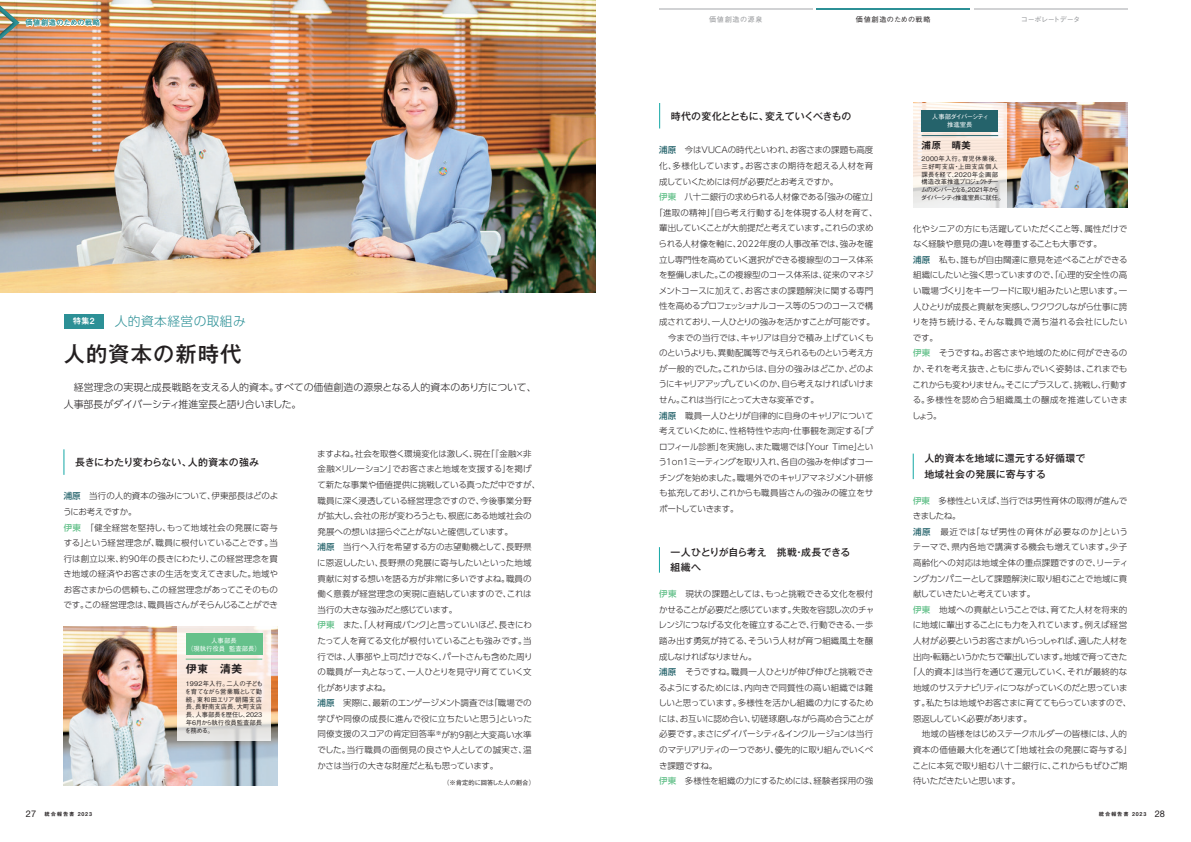
<style>
.page{position:relative;width:1191px;height:842px;background:#fff}
.page>*{position:absolute;margin:0;border:0;box-sizing:border-box;transform-origin:0 0}
.t1{font:500 21.3px "Gothic MB101 Pr 5";letter-spacing:.05em;color:#231f20}
.t2{font:300 12.8px "UD Shin Go Pro";letter-spacing:.03em;color:#2c9096}
.t3{font:11.3px "Midashi Go Pr 5 MB31";color:#231f20}
.t4{font:300 9.9px/17px "UD Shin Go Pro";color:#231f20}
.t5{font:500 9.9px/15.6px "Gothic MB101 Pr 5";letter-spacing:.015em;color:#231f20}
.t6{font:500 9.9px/15.6px "Gothic MB101 Pr 5";letter-spacing:-.015em;color:#231f20}
.t7{font:500 9.9px "Gothic MB101 Pr 5";letter-spacing:-.03em;color:#231f20}
.t8{font:9.9px "Midashi Go Pr 5 MB31";color:#231f20}
.t9{font:300 8.5px/15.6px "UD Shin Go Pro";letter-spacing:-.015em;color:#231f20}
.t10{font:300 8.5px "UD Shin Go Pro";letter-spacing:.01em;color:#231f20}
.t11{font:300 8.5px "UD Shin Go Pro";letter-spacing:-.045em;color:#231f20}
.t12{font:300 8.5px "UD Shin Go Pro";letter-spacing:-.06em;color:#231f20}
.t13{font:300 8.5px "UD Shin Go Pro";letter-spacing:.005em;color:#231f20}
.t14{font:300 8.5px "UD Shin Go Pro";letter-spacing:-.04em;color:#231f20}
.t15{font:300 8.5px "UD Shin Go Pro";letter-spacing:-.035em;color:#231f20}
.t16{font:300 8.5px "UD Shin Go Pro";letter-spacing:-.07em;color:#231f20}
.t17{font:300 8.5px "UD Shin Go Pro";letter-spacing:-.05em;color:#231f20}
.t18{font:300 8.5px "UD Shin Go Pro";letter-spacing:.03em;color:#231f20}
.t19{font:300 8.5px "UD Shin Go Pro";letter-spacing:.07em;color:#231f20}
.t20{font:300 8.5px "UD Shin Go Pro";letter-spacing:-.095em;color:#231f20}
.t21{font:8.5px "Midashi Go Pr 5 MB31";color:#fff}
.t22{font:500 7.1px "Gothic BBB Pr 5";letter-spacing:.07em;color:#2c9096}
.t23{font:500 7.1px "Gothic BBB Pr 5";letter-spacing:.07em;color:#231f20}
.t24{font:500 7.1px "Gothic BBB Pr 5";letter-spacing:-.05em;color:#939598}
.t25{font:500 7.1px "Gothic BBB Pr 5";letter-spacing:.1em;color:#939598}
.t26{font:500 6.4px/7.8px "Gothic BBB Pr 5";letter-spacing:-.02em;color:#231f20}
.t27{font:500 6.4px/7.8px "Gothic BBB Pr 5";color:#231f20;text-align:justify}
.t28{font:500 6.4px/7.8px "Gothic BBB Pr 5";color:#fff;text-align:center}
.t29{font:500 6.4px "Gothic BBB Pr 5";letter-spacing:-.03em;color:#231f20}
.t30{font:500 6.4px/7.8px "Gothic BBB Pr 5";letter-spacing:-.1em;color:#fff;text-align:center}
.t31{font:5.3px "Midashi Go Pr 5 MB31";letter-spacing:.15em;color:#231f20}
.s1{font-weight:500;color:#25636b}
.s2{font-weight:500;color:#65c18b}
.s3{font-family:"Helvetica Neue LT Std";font-size:9.2px}
</style>
<div class="page">
<img style="left:64px;top:626px;width:214px;height:159px">
<img style="left:0;top:0;width:595px;height:292px">
<svg style="left:64px;top:449px;width:1px;height:26px"></svg>
<svg style="left:913px;top:454px;width:1px;height:25px"></svg>
<svg style="left:177px;top:626px;width:94px;height:115px;fill:#fae7de"></svg>
<hr style="left:186px;top:659px;width:76px;height:1px;background:#65c18b">
<div style="left:186px;top:634px;width:76px;height:21px;background:#65c18b"></div>
<div style="left:64px;top:314px;width:39px;height:14px;background:#2c9096"></div>
<svg style="left:659px;top:547px;width:1px;height:26px"></svg>
<img style="left:1006px;top:103px;width:121px;height:104px">
<svg style="left:913px;top:103px;width:93px;height:105px"></svg>
<hr style="left:921px;top:135px;width:77px;height:1px;background:#25636b">
<div style="left:921px;top:110px;width:77px;height:21px;background:#25636b"></div>
<svg style="left:659px;top:103px;width:1px;height:25px"></svg>
<hr style="left:974px;top:9px;width:153px;height:1px;background:#d1d2d4">
<hr style="left:659px;top:9px;width:153px;height:1px;background:#d1d2d4">
<hr style="left:816px;top:9px;width:153px;height:1px;background:#2c9096">
<img style="left:20px;top:0;width:82px;height:47px">
<div style="left:0;top:0;width:20px;height:49px;background:#231f20;opacity:.5"></div>
<p class="t22" style="left:26px;top:17px;width:76px">価値創造のための戦略</p>
<p class="t21" style="left:73px;top:314px;width:23px">特集2</p>
<h2 class="t2" style="left:115px;top:311px;width:133px">人的資本経営の取組み</h2>
<h1 class="t1" style="left:64px;top:336px;width:179px">人的資本の新時代</h1>
<p class="t4" style="left:64px;top:379px;width:474px">　経営理念の実現と成長戦略を支える人的資本。すべての価値創造の源泉となる人的資本のあり方について、人事部長がダイバーシティ推進室長と語り合いました。</p>
<p class="t5" style="left:75px;top:453px;width:185px">長きにわたり変わらない、人的資本の強み</p>
<p class="t9" style="left:63px;top:488px;width:217px"><span class="s1">浦原</span>　当行の人的資本の強みについて、伊東部長はどのようにお考えですか。<br><span class="s2">伊東</span>　「健全経営を堅持し、もって地域社会の発展に寄与する」という経営理念が、職員に根付いていることです。当行は創立以来、約90年の長きにわたり、この経営理念を貫き地域の経済やお客さまの生活を支えてきました。地域やお客さまからの信頼も、この経営理念があってこそのものです。この経営理念は、職員皆さんがそらんじることができ</p>
<p class="t28" style="left:187px;top:636px;width:75px">人事部長<br>（現執行役員 監査部長）</p>
<h3 class="t3" style="left:186px;top:660px;width:58px">伊東　清美</h3>
<p class="t27" style="left:185px;top:679px;width:79px">1992年入行。二人の子どもを育てながら営業職として勤続。東和田エリア朝陽支店長、長野南支店長、大町支店長、人事部長を歴任し、2023年6月から執行役員監査部長を務める。</p>
<p class="t9" style="left:317px;top:445px;width:224px">ますよね。社会を取巻く環境変化は激しく、現在「『金融×非金融×リレーション』でお客さまと地域を支援する」を掲げて新たな事業や価値提供に挑戦している真っただ中ですが、職員に深く浸透している経営理念ですので、今後事業分野が拡大し、会社の形が変わろうとも、根底にある地域社会の発展への想いは揺らぐことがないと確信しています。<br><span class="s1">浦原</span>　当行へ入行を希望する方の志望動機として、長野県に恩返ししたい、長野県の発展に寄与したいといった地域貢献に対する想いを語る方が非常に多いですよね。職員の働く意義が経営理念の実現に直結していますので、これは当行の大きな強みだと感じています。<br><span class="s2">伊東</span>　また、「人材育成バンク」と言っていいほど、長きにわたって人を育てる文化が根付いていることも強みです。当行では、人事部や上司だけでなく、パートさんも含めた周りの職員が一丸となって、一人ひとりを見守り育てていく文化がありますよね。<br><span class="s1">浦原</span>　実際に、最新のエンゲージメント調査では「職場での学びや同僚の成長に進んで役に立ちたいと思う」といった同僚支援のスコアの肯定回答率<sup>※</sup>が約9割と大変高い水準でした。当行職員の面倒見の良さや人としての誠実さ、温かさは当行の大きな財産だと私も思っています。</p>
<p class="t29" style="left:443px;top:777px;width:93px">（※肯定的に回答した人の割合）</p>
<p class="t25" style="left:709px;top:13px;width:55px">価値創造の源泉</p>
<p class="t23" style="left:856px;top:13px;width:76px">価値創造のための戦略</p>
<p class="t24" style="left:1021px;top:13px;width:61px">コーポレートデータ</p>
<p class="t7" style="left:671px;top:108px;width:182px">時代の変化とともに、変えていくべきもの</p>
<p class="t9" style="left:659px;top:142px;width:216px"><span class="s1">浦原</span>　今はVUCAの時代といわれ、お客さまの課題も高度</p>
<p class="t13" style="left:659px;top:159px;width:216px">化、多様化しています。お客さまの期待を超える人材を育</p>
<p class="t14" style="left:659px;top:175px;width:181px">成していくためには何が必要だとお考えですか。</p>
<p class="t9" style="left:659px;top:189px;width:220px"><span class="s2">伊東</span>　八十二銀行の求められる人材像である「強みの確立」</p>
<p class="t9" style="left:654px;top:204px;width:224px">「進取の精神」「自ら考え行動する」を体現する人材を育て、</p>
<p class="t17" style="left:659px;top:221px;width:216px">輩出していくことが大前提だと考えています。これらの求め</p>
<p class="t9" style="left:658px;top:236px;width:216px">られる人材像を軸に、2022年度の人事改革では、強みを確</p>
<p class="t9" style="left:659px;top:251px;width:215px">立し専門性を高めていく選択ができる複線型のコース体系</p>
<p class="t9" style="left:659px;top:267px;width:216px">を整備しました。この複線型のコース体系は、従来のマネジ</p>
<p class="t9" style="left:659px;top:282px;width:216px">メントコースに加えて、お客さまの課題解決に関する専門</p>
<p class="t14" style="left:659px;top:299px;width:216px">性を高めるプロフェッショナルコース等の５つのコースで構</p>
<p class="t9" style="left:659px;top:314px;width:217px">成されており、一人ひとりの強みを活かすことが可能です。</p>
<p class="t10" style="left:659px;top:330px;width:216px">　今までの当行では、キャリアは自分で積み上げていくも</p>
<p class="t12" style="left:659px;top:346px;width:216px">のというよりも、異動配属等で与えられるものという考え方</p>
<p class="t9" style="left:659px;top:360px;width:216px">が一般的でした。これからは、自分の強みはどこか、どのよ</p>
<p class="t15" style="left:658px;top:377px;width:217px">うにキャリアアップしていくのか、自ら考えなければいけま</p>
<p class="t9" style="left:659px;top:392px;width:161px">せん。これは当行にとって大きな変革です。</p>
<p class="t9" style="left:659px;top:407px;width:216px"><span class="s1">浦原</span>　職員一人ひとりが自律的に自身のキャリアについて</p>
<p class="t9" style="left:659px;top:423px;width:216px">考えていくために、性格特性や志向・仕事観を測定する「プ</p>
<p class="t9" style="left:659px;top:438px;width:216px">ロフィール診断」を実施し、また職場では「Your Time」とい</p>
<p class="t9" style="left:658px;top:454px;width:216px">う1on1ミーティングを取り入れ、各自の強みを伸ばすコー</p>
<p class="t11" style="left:659px;top:471px;width:216px">チングを始めました。職場外でのキャリアマネジメント研修</p>
<p class="t9" style="left:659px;top:485px;width:216px">も拡充しており、これからも職員皆さんの強みの確立をサ</p>
<p class="t12" style="left:659px;top:502px;width:81px">ポートしていきます。</p>
<p class="t6" style="left:670px;top:543px;width:181px">一人ひとりが自ら考え　挑戦・成長できる組織へ</p>
<p class="t9" style="left:658px;top:586px;width:217px"><span class="s2">伊東</span>　現状の課題としては、もっと挑戦できる文化を根付かせることが必要だと感じています。失敗を容認し次のチャレンジにつなげる文化を確立することで、行動できる、一歩踏み出す勇気が持てる、そういう人材が育つ組織風土を醸成しなければなりません。<br><span class="s1">浦原</span>　そうですね。職員一人ひとりが伸び伸びと挑戦できるようにするためには、内向きで同質性の高い組織では難しいと思っています。多様性を活かし組織の力にするためには、お互いに認め合い、切磋琢磨しながら高め合うことが必要です。まさにダイバーシティ＆インクルージョンは当行のマテリアリティの一つであり、優先的に取り組んでいくべき課題ですね。<br><span class="s2">伊東</span>　多様性を組織の力にするためには、経験者採用の強</p>
<p class="t30" style="left:932px;top:112px;width:59px">人事部ダイバーシティ推進室長</p>
<p class="t8" style="left:921px;top:137px;width:51px">浦原　晴美</p>
<p class="t26" style="left:920px;top:154px;width:85px">2000年入行。育児休業後、三好町支店・上田支店個人課長を経て、2020年企画部構造改革推進プロジェクトチームのメンバーとなる。2021年からダイバーシティ推進室長に就任。</p>
<p class="t9" style="left:912px;top:220px;width:217px">化やシニアの方にも活躍していただくこと等、属性だけでなく経験や意見の違いを尊重することも大事です。<br><span class="s1">浦原</span>　私も、誰もが自由闊達に意見を述べることができる組織にしたいと強く思っていますので、「心理的安全性の高い職場づくり」をキーワードに取り組みたいと思います。一人ひとりが成長と貢献を実感し、ワクワクしながら仕事に誇りを持ち続ける、そんな職員で満ち溢れる会社にしたいです。<br><span class="s2">伊東</span>　そうですね。お客さまや地域のために何ができるのか、それを考え抜き、ともに歩んでいく姿勢は、これまでもこれからも変わりません。そこにプラスして、挑戦し、行動する。多様性を認め合う組織風土の醸成を推進していきましょう。</p>
<p class="t5" style="left:924px;top:450px;width:163px">人的資本を地域に還元する好循環で地域社会の発展に寄与する</p>
<p class="t9" style="left:913px;top:492px;width:216px"><span class="s2">伊東</span>　多様性といえば、当行では男性育休の取得が進んで</p>
<p class="t9" style="left:913px;top:508px;width:49px">きましたね。</p>
<p class="t19" style="left:913px;top:525px;width:216px"><span class="s1">浦原</span>　最近では「なぜ男性の育休が必要なのか」という</p>
<p class="t13" style="left:913px;top:540px;width:216px">テーマで、県内各地で講演する機会も増えています。少子</p>
<p class="t10" style="left:913px;top:556px;width:217px">高齢化への対応は地域全体の重点課題ですので、リーティ</p>
<p class="t9" style="left:912px;top:570px;width:216px">ングカンパニーとして課題解決に取り組むことで地域に貢</p>
<p class="t11" style="left:913px;top:587px;width:124px">献していきたいと考えています。</p>
<p class="t9" style="left:913px;top:601px;width:216px"><span class="s2">伊東</span>　地域への貢献ということでは、育てた人材を将来的</p>
<p class="t9" style="left:912px;top:617px;width:216px">に地域に輩出することにも力を入れています。例えば経営</p>
<p class="t11" style="left:913px;top:634px;width:216px">人材が必要というお客さまがいらっしゃれば、適した人材を</p>
<p class="t12" style="left:913px;top:649px;width:216px">出向・転籍というかたちで輩出しています。地域で育ってきた</p>
<p class="t9" style="left:908px;top:664px;width:220px">「人的資本」は当行を通じて還元していく、それが最終的な</p>
<p class="t16" style="left:913px;top:680px;width:216px">地域のサステナビリティにつながっていくのだと思っていま</p>
<p class="t9" style="left:913px;top:695px;width:220px">す。私たちは地域やお客さまに育ててもらっていますので、</p>
<p class="t20" style="left:913px;top:712px;width:120px">恩返ししていく必要があります。</p>
<p class="t9" style="left:913px;top:726px;width:215px">　地域の皆様をはじめステークホルダーの皆様には、人的</p>
<p class="t18" style="left:913px;top:743px;width:220px">資本の価値最大化を通じて「地域社会の発展に寄与する」</p>
<p class="t10" style="left:912px;top:758px;width:216px">ことに本気で取り組む八十二銀行に、これからもぜひご期</p>
<p class="t15" style="left:913px;top:774px;width:109px">待いただきたいと思います。</p>
<p class="t31" style="left:26px;top:809px;width:68px"><span class="s3">27</span> 統合報告書 2023</p>
<p class="t31" style="left:1099px;top:809px;width:68px">統合報告書 2023 <span class="s3">28</span></p>
</div>
